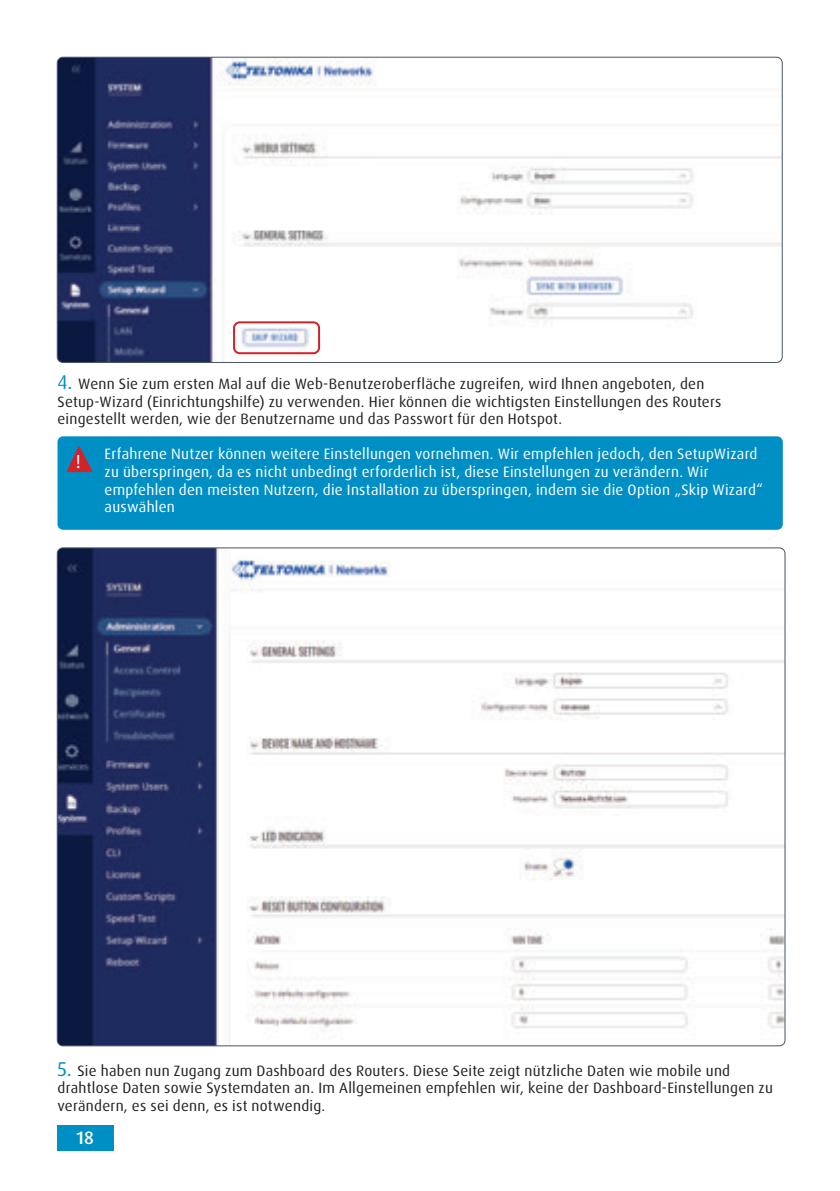
<style>
.page{position:relative;width:840px;height:1191px;background:#fff}
.page>*{position:absolute;margin:0;border:0;box-sizing:border-box;transform-origin:0 0}
.t1{font:19.2px "Myriad Pro";color:#fff}
.t2{font:500 18px "Dax Pro";color:#fff}
.t3{font:15px/17.6px "Dax Pro";letter-spacing:.015em;color:#231f20}
.t4{font:15px/17.6px "Dax Pro";letter-spacing:.015em;color:#fff}
.s1{font-size:20px;color:#008fc5}
</style>
<div class="page">
<div style="left:57px;top:1125px;width:57px;height:26px;background:#008fc5"></div>
<div style="left:57px;top:436px;width:725px;height:94px;background:#008fc5;border-radius:6px"></div>
<svg style="left:67px;top:446px;width:26px;height:26px"></svg>
<img style="left:57px;top:57px;width:724px;height:305px">
<div style="left:233px;top:321px;width:87px;height:33px;border:2px solid #d1232a;border-radius:6px"></div>
<img style="left:57px;top:548px;width:727px;height:497px">
<p class="t3" style="left:57px;top:375px;width:665px"><span class="s1">4.</span> Wenn Sie zum ersten Mal auf die Web-Benutzeroberfläche zugreifen, wird Ihnen angeboten, den<br>Setup-Wizard (Einrichtungshilfe) zu verwenden. Hier können die wichtigsten Einstellungen des Routers eingestellt werden, wie der Benutzername und das Passwort für den Hotspot.</p>
<p class="t1" style="left:76px;top:450px;width:6px">!</p>
<p class="t4" style="left:104px;top:445px;width:659px">Erfahrene Nutzer können weitere Einstellungen vornehmen. Wir empfehlen jedoch, den SetupWizard zu überspringen, da es nicht unbedingt erforderlich ist, diese Einstellungen zu verändern. Wir empfehlen den meisten Nutzern, die Installation zu überspringen, indem sie die Option „Skip Wizard“ auswählen</p>
<p class="t3" style="left:57px;top:1061px;width:716px"><span class="s1">5.</span> Sie haben nun Zugang zum Dashboard des Routers. Diese Seite zeigt nützliche Daten wie mobile und drahtlose Daten sowie Systemdaten an. Im Allgemeinen empfehlen wir, keine der Dashboard-Einstellungen zu verändern, es sei denn, es ist notwendig.</p>
<p class="t2" style="left:77px;top:1125px;width:19px">18</p>
</div>
